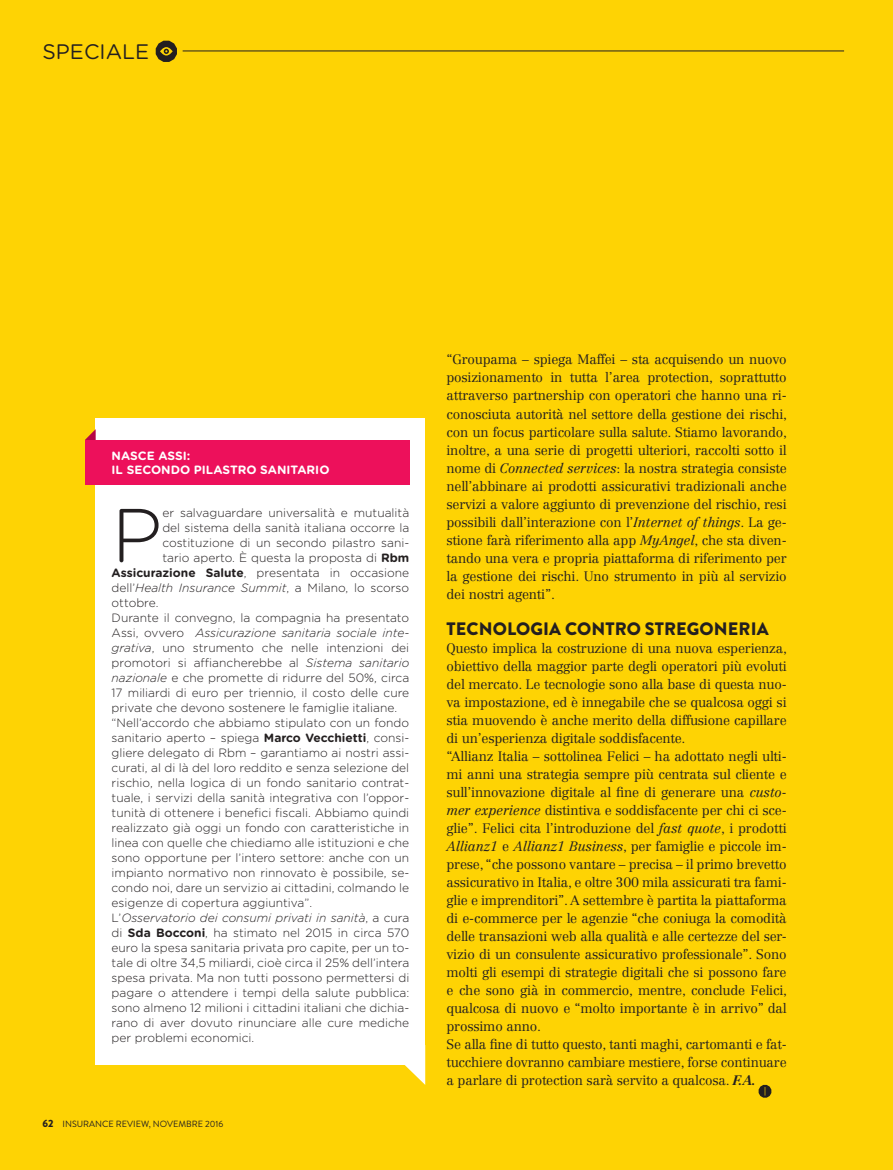
<style>
.page{position:relative;width:893px;height:1170px;background:#fff}
.page>*{position:absolute;margin:0;border:0;box-sizing:border-box;transform-origin:0 0}
.t1{font:300 75.9px "Gotham Rounded";color:#231f20}
.t2{font:21px "Gotham Rounded";color:#231f20}
.t3{font:900 18px "Brandon Grotesque";letter-spacing:.005em;color:#231f20}
.t4{font:300 13.5px/18px "Centennial LT Std";letter-spacing:-.015em;color:#231f20;text-align:justify}
.t5{font:300 12px/15px "Gotham Rounded";color:#231f20;text-align:justify}
.t6{font:700 12px "Gotham Rounded";color:#fff}
.t7{font:9px "Brandon Grotesque";color:#231f20}
.s1{font-weight:700}
.s2{font-style:italic}
.s3{font-weight:900;font-size:10.5px}
.s4{font-weight:700;font-style:italic}
</style>
<div class="page">
<div style="left:0;top:0;width:893px;height:1169px;background:#fed304"></div>
<hr style="left:183px;top:51px;width:661px;height:1px;background:#231f20">
<div style="left:96px;top:418px;width:329px;height:646px;background:#fff"></div>
<svg style="left:391px;top:1064px;width:34px;height:20px"></svg>
<svg style="left:86px;top:429px;width:10px;height:10px"></svg>
<div style="left:85px;top:439px;width:324px;height:45px;background:#ed105b"></div>
<svg style="left:156px;top:41px;width:21px;height:21px"></svg>
<svg style="left:759px;top:1084px;width:12px;height:13px"></svg>
<p class="t2" style="left:43px;top:37px;width:108px">SPECIALE</p>
<p class="t6" style="left:112px;top:447px;width:80px">NASCE ASSI:</p>
<p class="t6" style="left:112px;top:460px;width:219px">IL SECONDO PILASTRO SANITARIO</p>
<p class="t1" style="left:112px;top:484px;width:52px">P</p>
<p class="t5" style="left:162px;top:504px;width:248px">er salvaguardare universalità e mutualità</p>
<p class="t5" style="left:162px;top:519px;width:248px">del sistema della sanità italiana occorre la</p>
<p class="t5" style="left:162px;top:534px;width:248px">costituzione di un secondo pilastro sani-</p>
<p class="t5" style="left:162px;top:549px;width:248px">tario aperto. È questa la proposta di <span class="s1">Rbm</span></p>
<p class="t5" style="left:112px;top:564px;width:299px"><span class="s1">Assicurazione Salute</span>, presentata in occasione</p>
<p class="t5" style="left:112px;top:579px;width:299px">dell’<span class="s2">Health Insurance Summit</span>, a Milano, lo scorso</p>
<p class="t5" style="left:112px;top:594px;width:48px">ottobre.</p>
<p class="t5" style="left:112px;top:609px;width:299px">Durante il convegno, la compagnia ha presentato Assi, ovvero <span class="s2">Assicurazione sanitaria sociale inte&shy;grativa</span>, uno strumento che nelle intenzioni dei promotori si affiancherebbe al <span class="s2">Sistema sanitario nazionale</span> e che promette di ridurre del 50%, circa 17 miliardi di euro per triennio, il costo delle cure private che devono sostenere le famiglie italiane.</p>
<p class="t5" style="left:112px;top:714px;width:299px">“Nell’accordo che abbiamo stipulato con un fondo sanitario aperto – spiega <span class="s1">Marco Vecchietti</span>, consi&shy;gliere delegato di Rbm – garantiamo ai nostri assi&shy;curati, al di là del loro reddito e senza selezione del rischio, nella logica di un fondo sanitario contrat&shy;tuale, i servizi della sanità integrativa con l’oppor&shy;tunità di ottenere i benefici fiscali. Abbiamo quindi realizzato già oggi un fondo con caratteristiche in linea con quelle che chiediamo alle istituzioni e che sono opportune per l’intero settore: anche con un impianto normativo non rinnovato è possibile, se&shy;condo noi, dare un servizio ai cittadini, colmando le esigenze di copertura aggiuntiva”.</p>
<p class="t5" style="left:112px;top:909px;width:299px">L’<span class="s2">Osservatorio dei consumi privati in sanità</span>, a cura di <span class="s1">Sda Bocconi</span>, ha stimato nel 2015 in circa 570 euro la spesa sanitaria privata pro capite, per un to&shy;tale di oltre 34,5 miliardi, cioè circa il 25% dell’intera spesa privata. Ma non tutti possono permettersi di pagare o attendere i tempi della salute pubblica: sono almeno 12 milioni i cittadini italiani che dichia&shy;rano di aver dovuto rinunciare alle cure mediche per problemi economici.</p>
<p class="t7" style="left:43px;top:1117px;width:182px"><span class="s3">62</span> INSURANCE REVIEW, NOVEMBRE 2016</p>
<p class="t4" style="left:446px;top:351px;width:342px">“Groupama – spiega Maffei – sta acquisendo un nuovo posizionamento in tutta l’area protection, soprattutto attraverso partnership con operatori che hanno una ri&shy;conosciuta autorità nel settore della gestione dei rischi, con un focus particolare sulla salute. Stiamo lavorando, inoltre, a una serie di progetti ulteriori, raccolti sotto il nome di <span class="s2">Connected services</span>: la nostra strategia consiste nell’abbinare ai prodotti assicurativi tradizionali anche servizi a valore aggiunto di prevenzione del rischio, resi possibili dall’interazione con l’<span class="s2">Internet of things</span>. La ge&shy;stione farà riferimento alla app <span class="s2">MyAngel</span>, che sta diven&shy;tando una vera e propria piattaforma di riferimento per la gestione dei rischi. Uno strumento in più al servizio dei nostri agenti”.</p>
<p class="t3" style="left:447px;top:615px;width:324px">TECNOLOGIA CONTRO STREGONERIA</p>
<p class="t4" style="left:446px;top:639px;width:342px">Questo implica la costruzione di una nuova esperienza, obiettivo della maggior parte degli operatori più evoluti del mercato. Le tecnologie sono alla base di questa nuo&shy;va impostazione, ed è innegabile che se qualcosa oggi si stia muovendo è anche merito della diffusione capillare di un’esperienza digitale soddisfacente.</p>
<p class="t4" style="left:446px;top:747px;width:342px">“Allianz Italia – sottolinea Felici – ha adottato negli ulti&shy;mi anni una strategia sempre più centrata sul cliente e sull’innovazione digitale al fine di generare una <span class="s2">custo&shy;mer experience</span> distintiva e soddisfacente per chi ci sce&shy;glie”. Felici cita l’introduzione del <span class="s2">fast quote</span>, i prodotti <span class="s2">Allianz1</span> e <span class="s2">Allianz1 Business</span>, per famiglie e piccole im&shy;prese, “che possono vantare – precisa – il primo brevetto assicurativo in Italia, e oltre 300 mila assicurati tra fami&shy;glie e imprenditori”. A settembre è partita la piattaforma di e-commerce per le agenzie “che coniuga la comodità delle transazioni web alla qualità e alle certezze del ser&shy;vizio di un consulente assicurativo professionale”. Sono molti gli esempi di strategie digitali che si possono fare e che sono già in commercio, mentre, conclude Felici, qualcosa di nuovo e “molto importante è in arrivo” dal prossimo anno.</p>
<p class="t4" style="left:446px;top:1035px;width:342px">Se alla fine di tutto questo, tanti maghi, cartomanti e fat&shy;tucchiere dovranno cambiare mestiere, forse continuare a parlare di protection sarà servito a qualcosa. <span class="s4">F.A.</span></p>
</div>
